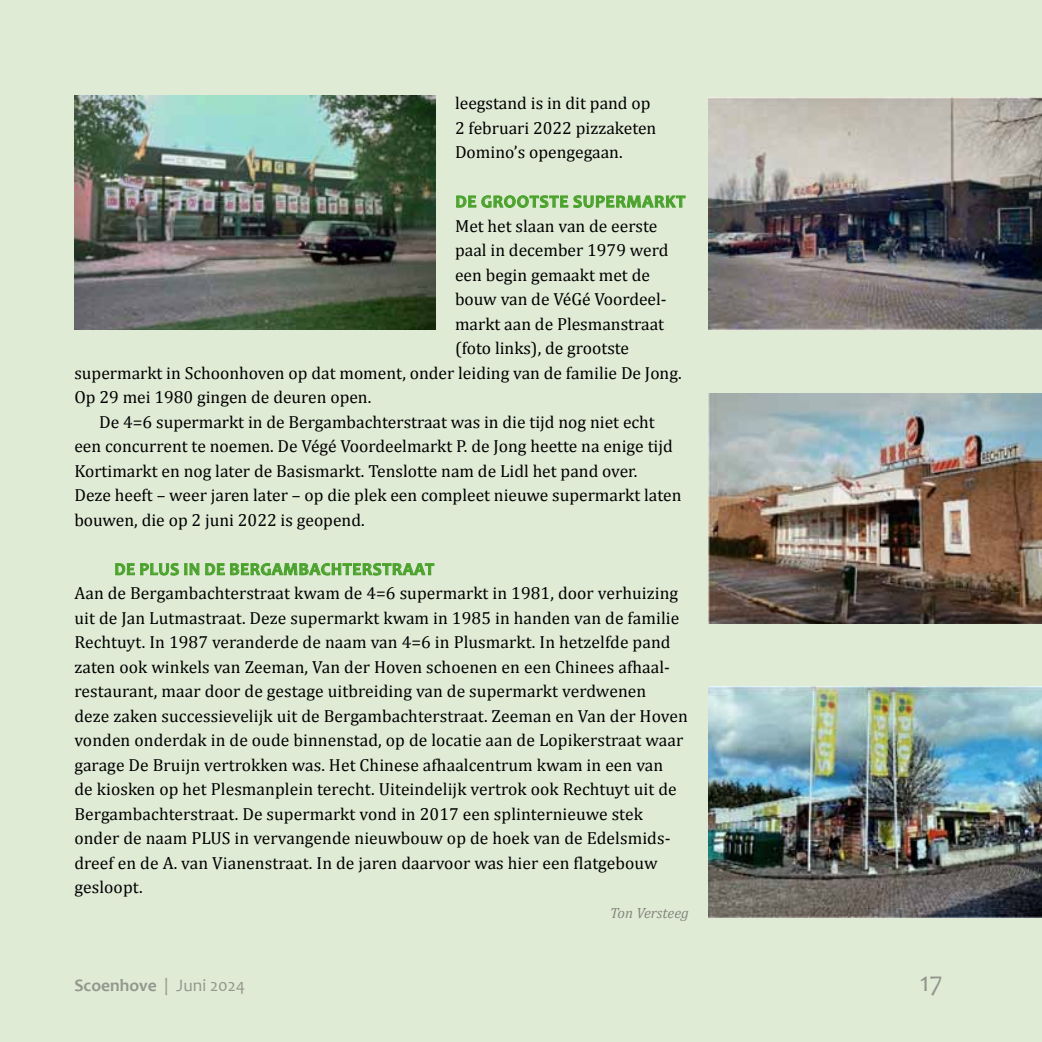
<style>
.page{position:relative;width:1042px;height:1042px;background:#e0ebd6}
.page>*{position:absolute;margin:0;border:0;box-sizing:border-box;transform-origin:0 0}
.t1{font:28px "Candara";color:#94978e}
.t2{font:17.5px/24.5px "Cambria";color:#000}
.t3{font:700 17.5px "Candara";letter-spacing:.04em;color:#4aa22c}
.t4{font:700 17.5px "Candara";color:#94978e}
.t5{font:italic 14.88px "Cambria";color:#85877d}
.s1{font-weight:400}
</style>
<div class="page">
<svg style="left:456px;top:195px;width:229px;height:13px"></svg>
<svg style="left:115px;top:563px;width:84px;height:12px"></svg>
<svg style="left:205px;top:563px;width:229px;height:12px"></svg>
<img style="left:75px;top:95px;width:360px;height:235px">
<img style="left:709px;top:686px;width:333px;height:232px">
<img style="left:709px;top:97px;width:333px;height:233px">
<img style="left:709px;top:393px;width:333px;height:231px">
<p class="t2" style="left:455px;top:91px;width:203px">leegstand is in dit pand op<br>2 februari 2022 pizzaketen<br>Domino’s opengegaan.</p>
<p class="t3" style="left:455px;top:191px;width:231px">DE GROOTSTE -SUPERMARKT</p>
<p class="t2" style="left:455px;top:213px;width:204px">Met het slaan van de eerste</p>
<p class="t2" style="left:455px;top:238px;width:215px">paal in december 1979 werd</p>
<p class="t2" style="left:455px;top:262px;width:196px">een begin gemaakt met de</p>
<p class="t2" style="left:455px;top:287px;width:213px">bouw van de VéGé Voordeel-</p>
<p class="t2" style="left:455px;top:311px;width:211px">markt aan de Plesmanstraat</p>
<p class="t2" style="left:455px;top:336px;width:176px">(foto links), de grootste</p>
<p class="t2" style="left:74px;top:360px;width:609px">supermarkt in Schoonhoven op dat moment, onder leiding van de familie De Jong.</p>
<p class="t2" style="left:74px;top:385px;width:298px">Op 29 mei 1980 gingen de deuren open.</p>
<p class="t2" style="left:99px;top:409px;width:557px">De 4=6 supermarkt in de Bergambachterstraat was in die tijd nog niet echt</p>
<p class="t2" style="left:74px;top:434px;width:600px">een concurrent te noemen. De Végé Voordeelmarkt P. de Jong heette na enige tijd</p>
<p class="t2" style="left:74px;top:458px;width:564px">Kortimarkt en nog later de Basismarkt. Tenslotte nam de Lidl het pand over.</p>
<p class="t2" style="left:74px;top:483px;width:608px">Deze heeft – weer jaren later – op die plek een compleet nieuwe supermarkt laten</p>
<p class="t2" style="left:74px;top:507px;width:292px">bouwen, die op 2 juni 2022 is geopend.</p>
<p class="t3" style="left:114px;top:558px;width:196px">DE PLUS IN DE BERGAMBACH</p>
<p class="t3" style="left:343px;top:558px;width:93px">TERSTRAAT</p>
<p class="t2" style="left:74px;top:581px;width:615px">Aan de Bergambachterstraat kwam de 4=6 supermarkt in 1981, door verhuizing uit de Jan Lutmastraat. Deze supermarkt kwam in 1985 in handen van de familie Rechtuyt. In 1987 veranderde de naam van 4=6 in Plusmarkt. In hetzelfde pand zaten ook winkels van Zeeman, Van der Hoven schoenen en een Chinees afhaal&shy;restaurant, maar door de gestage uitbreiding van de supermarkt verdwenen<br>deze zaken successievelijk uit de Bergambachterstraat. Zeeman en Van der Hoven vonden onderdak in de oude binnenstad, op de locatie aan de Lopikerstraat waar garage De Bruijn vertrokken was. Het Chinese afhaalcentrum kwam in een van<br>de kiosken op het Plesmanplein terecht. Uiteindelijk vertrok ook Rechtuyt uit de Bergambachterstraat. De supermarkt vond in 2017 een splinternieuwe stek onder de naam PLUS in vervangende nieuwbouw op de hoek van de Edelsmids&shy;dreef en de A. van Vianenstraat. In de jaren daarvoor was hier een flatgebouw gesloopt.</p>
<p class="t5" style="left:610px;top:904px;width:80px">Ton Versteeg</p>
<p class="t4" style="left:74px;top:975px;width:172px">SCOENHOVE <span class="s1">| Juni 2024</span></p>
<h1 class="t1" style="left:919px;top:965px;width:25px">17</h1>
</div>
